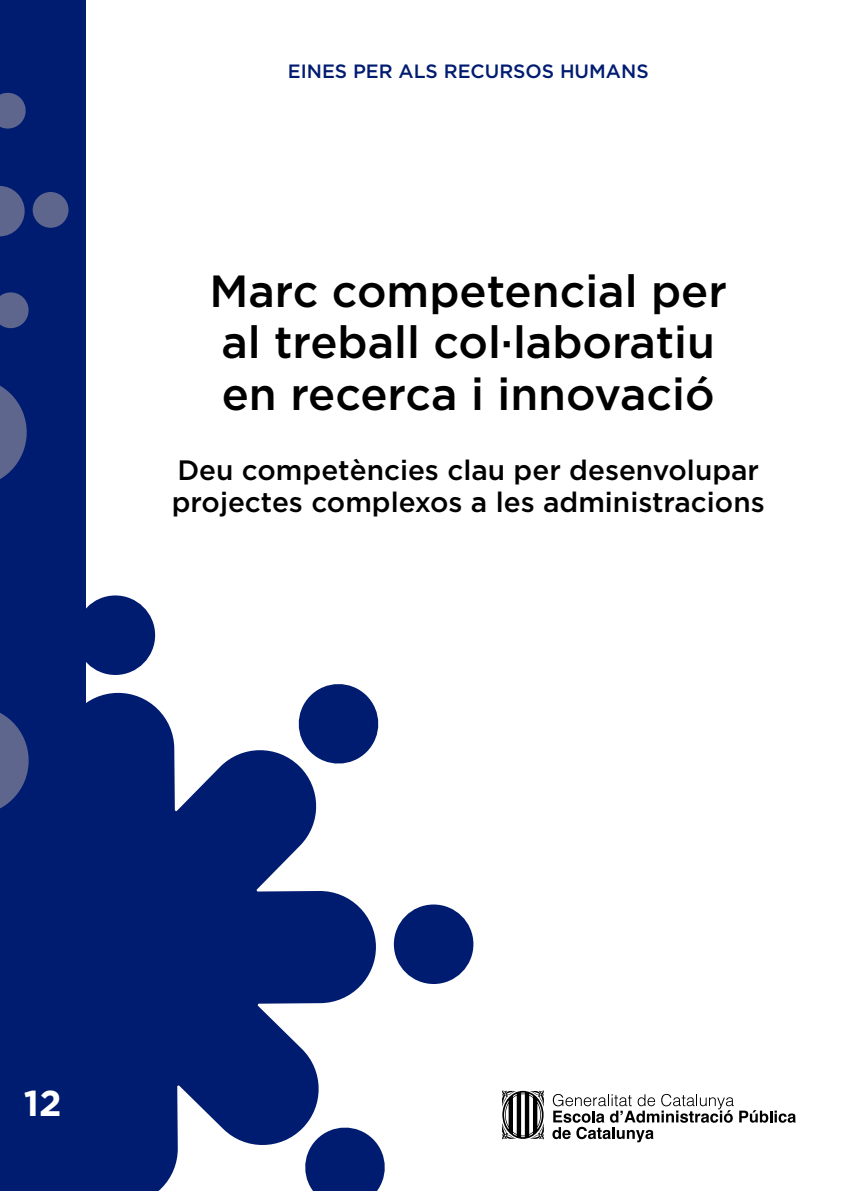
<style>
.page{position:relative;width:851px;height:1191px;background:#fff}
.page>*{position:absolute;margin:0;border:0;box-sizing:border-box;transform-origin:0 0}
.t1{font:500 45px/51.8px "Gotham";color:#000}
.t2{font:700 36px "Gotham";color:#fff}
.t3{font:500 28px/32.2px "Gotham";color:#000}
.t4{font:500 19.2px "Gotham";color:#001c71}
</style>
<div class="page">
<div style="left:0;top:0;width:85px;height:1191px;background:#001c71"></div>
<div style="left:393px;top:904px;width:80px;height:80px;background:#001c71;border-radius:50%"></div>
<div style="left:75px;top:595px;width:80px;height:80px;background:#001c71;border-radius:50%"></div>
<div style="left:33px;top:192px;width:36px;height:36px;background:#5f668e;border-radius:50%"></div>
<svg style="left:0;top:92px;width:29px;height:237px"></svg>
<svg style="left:0;top:385px;width:27px;height:94px"></svg>
<svg style="left:0;top:680px;width:385px;height:511px"></svg>
<svg style="left:739px;top:1110px;width:56px;height:12px"></svg>
<svg style="left:552px;top:1094px;width:181px;height:48px"></svg>
<svg style="left:502px;top:1090px;width:42px;height:49px"></svg>
<p class="t4" style="left:288px;top:60px;width:362px">EINES PER ALS RECURSOS HUMANS</p>
<h1 class="t1" style="left:209px;top:264px;width:519px">Marc competencial per al treball col·laboratiu en recerca i innovació</h1>
<p class="t3" style="left:172px;top:453px;width:594px">Deu competències clau per desenvolupar projectes complexos a les administracions</p>
<p class="t2" style="left:24px;top:1082px;width:39px">12</p>
</div>
